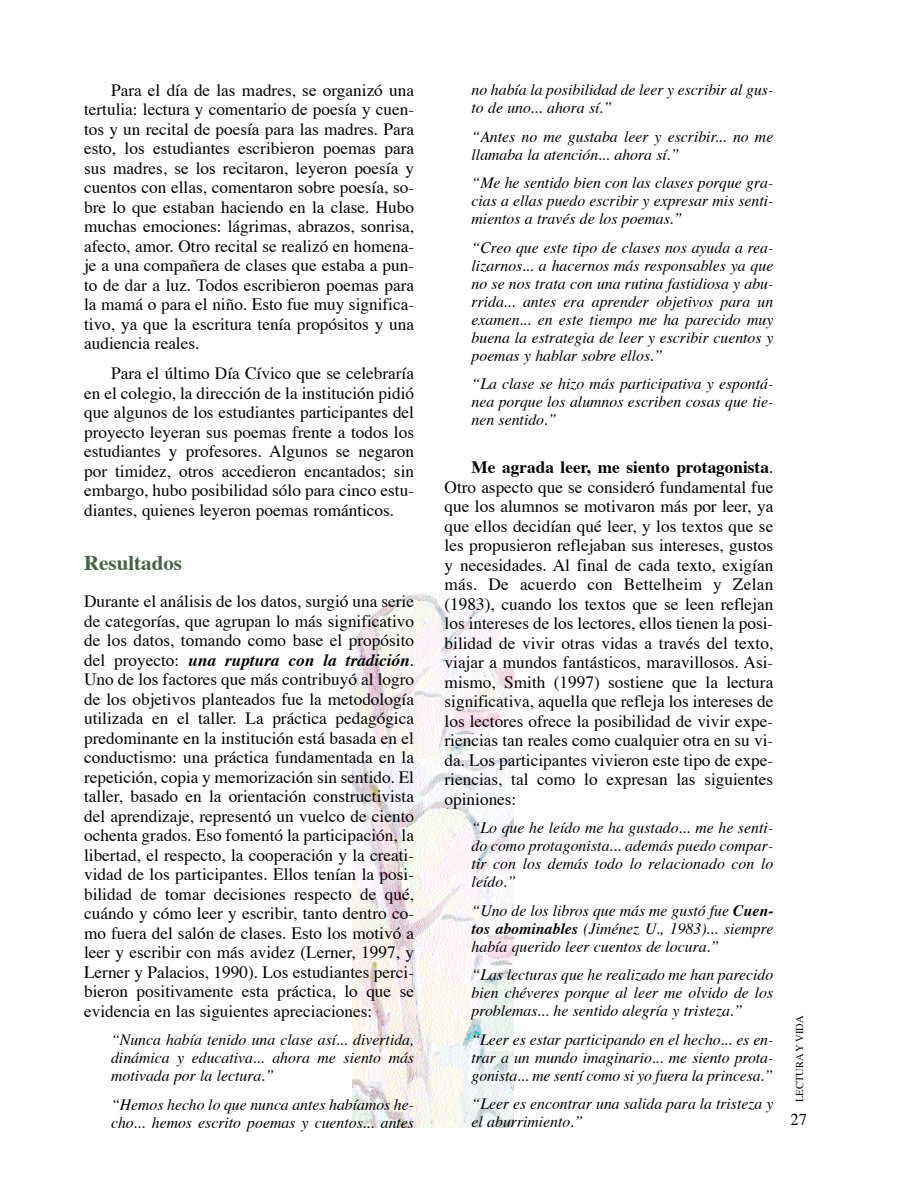
<style>
.page{position:relative;width:918px;height:1188px;background:#fff}
.page>*{position:absolute;margin:0;border:0;box-sizing:border-box;transform-origin:0 0}
.t1{font:700 21px "Times";color:#446447}
.t2{font:17.25px/19.5px "Times";color:#000;text-align:justify}
.t3{font:16.5px "Times";color:#000}
.t4{font:italic 15.75px/18px "Times";color:#000;text-align:justify}
.t5{font:10.5px "Times";color:#000}
.s1{font-weight:700;font-style:italic}
.s2{font-weight:700}
</style>
<div class="page">
<img style="left:352px;top:761px;width:162px;height:367px">
<img style="left:347px;top:592px;width:167px;height:168px">
<p class="t2" style="left:84px;top:82px;width:332px;text-indent:27px">Pa ra el día de las ma dres, se orga ni zó una ter tu lia: lec tu ra y co men ta rio de poe sía y cuen - tos y un re ci tal de poe sía pa ra las ma dres. Pa ra es to, los es tu dian tes es cri bie ron poe mas pa ra sus ma dres, se los re ci ta ron, le ye ron poe sía y cuen tos con ellas, co men ta ron so bre poe sía, so - bre lo que es ta ban ha cien do en la cla se. Hu bo mu chas emo cio nes: lá gri mas, abra zos, son ri sa, afec to, amor. Otro re ci tal se rea li zó en ho me na - je a una com pa ñe ra de cla ses que es ta ba a pun - to de dar a luz. To dos es cri bie ron poe mas pa ra la ma má o pa ra el ni ño. Es to fue muy sig ni fi ca - ti vo, ya que la es cri tu ra te nía pro pó si tos y una au dien cia rea les.</p>
<p class="t2" style="left:84px;top:365px;width:332px;text-indent:27px">Pa ra el úl ti mo Día Cí vi co que se ce le bra ría en el co le gio, la di rec ción de la ins ti tu ción pi dió que al gu nos de los es tu dian tes par ti ci pan tes del pro yec to le ye ran sus poe mas fren te a to dos los es tu dian tes y pro fe so res. Al gu nos se ne ga ron por ti mi dez, otros ac ce die ron en can ta dos; sin em bargo, hu bo po si bi li dad só lo pa ra cin co es tu - dian tes, quie nes le ye ron poe mas ro mán ti cos.</p>
<p class="t1" style="left:84px;top:554px;width:99px">Re sul ta dos</p>
<p class="t2" style="left:84px;top:593px;width:332px">Du ran te el aná li sis de los da tos, surgió una se rie de ca te go rías, que agru pan lo más sig ni fi ca ti vo de los da tos, to man do co mo ba se el pro pó si to del pro yec to: <span class="s1">una rup tu ra con la tra di ción</span>.<br>Uno de los fac to res que más con tri bu yó al lo gro de los ob je ti vos plan tea dos fue la me to do lo gía uti li za da en el ta ller. La prác ti ca pe da gó gi ca pre do mi nan te en la ins ti tu ción es tá ba sa da en el con duc tis mo: una prác ti ca fun da men ta da en la re pe ti ción, co pia y me mo ri za ción sin sen ti do. El ta ller, ba sa do en la orien ta ción cons truc ti vis ta del apren di za je, re pre sen tó un vuel co de cien to ochen ta gra dos. Eso fo men tó la par ti ci pa ción, la li ber tad, el res pec to, la coo pe ra ción y la crea ti - vi dad de los par ti ci pan tes. Ellos te nían la po si - bi li dad de to mar de ci sio nes res pec to de qué, cuán do y có mo leer y es cri bir, tan to den tro co - mo fue ra del sa lón de cla ses. Es to los mo ti vó a leer y es cri bir con más avi dez (Ler ner, 1997, y Ler ner y Pa la cios, 1990). Los es tu dian tes per ci - bie ron po si ti va men te es ta prác ti ca, lo que se evi den cia en las si guien tes apre cia cio nes:</p>
<p class="t4" style="left:111px;top:1032px;width:305px">“Nun ca ha bía te ni do una cla se así... di ver ti da, di ná mi ca y edu ca ti va... aho ra me sien to más mo ti va da por la lec tu ra.”</p>
<p class="t4" style="left:111px;top:1097px;width:305px">“He mos he cho lo que nun ca an tes ha bía mos he - cho... he mos es cri to poe mas y cuen tos... an tes</p>
<p class="t4" style="left:472px;top:82px;width:303px">no ha bía la po si bi li dad de leer y es cri bir al gus - to de uno... aho ra sí.”</p>
<p class="t4" style="left:472px;top:129px;width:303px">“An tes no me gus ta ba leer y es cri bir... no me lla ma ba la aten ción... aho ra sí.”</p>
<p class="t4" style="left:472px;top:175px;width:303px">“Me he sen ti do bien con las cla ses porque gra - cias a ellas pue do es cri bir y ex pre sar mis sen ti - mien tos a tra vés de los poe mas.”</p>
<p class="t4" style="left:472px;top:240px;width:303px">“Creo que es te ti po de cla ses nos ayu da a rea - li zar nos... a ha cer nos más res pon sa bles ya que no se nos tra ta con una ru ti na fas ti dio sa y abu - rri da... an tes era apren der ob je ti vos pa ra un exa men... en es te tiem po me ha pa re ci do muy bue na la es tra te gia de leer y es cri bir cuen tos y poe mas y ha blar so bre ellos.”</p>
<p class="t4" style="left:472px;top:376px;width:303px">“La cla se se hi zo más par ti ci pa ti va y es pon tá - nea porque los alum nos es cri ben co sas que tie - nen sen ti do.”</p>
<p class="t2" style="left:445px;top:459px;width:330px;text-indent:27px"><span class="s2">Me agra da leer, me sien to pro ta go nis ta</span>.<br>Otro as pec to que se con si de ró fun da men tal fue que los alum nos se mo ti va ron más por leer, ya que ellos de ci dían qué leer, y los tex tos que se les pro pu sie ron re fle ja ban sus in te re ses, gus tos y ne ce si da des. Al fi nal de ca da tex to, exi gían más. De acuerdo con Bettelheim y Zelan (1983), cuan do los tex tos que se leen re fle jan los in te re ses de los lec to res, ellos tie nen la po si - bi li dad de vi vir otras vi das a tra vés del tex to, via jar a mun dos fan tás ti cos, ma ra vi llo sos. Asi - mis mo, Smith (1997) sos tie ne que la lec tu ra sig ni fi ca ti va, aque lla que re fle ja los in te re ses de los lec to res ofre ce la po si bi li dad de vi vir ex pe - rien cias tan rea les co mo cual quier otra en su vi - da. Los par ti ci pan tes vi vie ron es te ti po de ex pe - rien cias, tal co mo lo ex pre san las si guien tes opi nio nes:</p>
<p class="t4" style="left:472px;top:820px;width:303px">“Lo que he leído me ha gustado... me he senti&shy;do como protagonista... además puedo compar&shy;tir con los demás todo lo relacionado con lo leído.”</p>
<p class="t4" style="left:472px;top:903px;width:303px">“Uno de los li bros que más me gus tó fue <span class="s2">Cuen - tos abo mi na bles</span> (Ji mé nez U., 1983)... siem pre ha bía que ri do leer cuen tos de lo cu ra.”</p>
<p class="t4" style="left:472px;top:967px;width:303px">“Las lec tu ras que he rea li za do me han pa re ci do bien ché ve res porque al leer me ol vi do de los pro ble mas... he sen ti do ale gría y tris te za.”</p>
<p class="t4" style="left:472px;top:1032px;width:303px">“Leer es estar participando en el hecho... es en&shy;trar a un mundo imaginario... me siento prota&shy;gonista... me sentí como si yo fuera la princesa.”</p>
<p class="t4" style="left:472px;top:1096px;width:303px">“Leer es en con trar una sa li da pa ra la tris te za y el abu rri mien to.”</p>
<p class="t5" style="left:795px;top:1102px;width:88px;rotate:-90deg">LECTURA Y VIDA</p>
<p class="t3" style="left:791px;top:1113px;width:18px">27</p>
</div>
